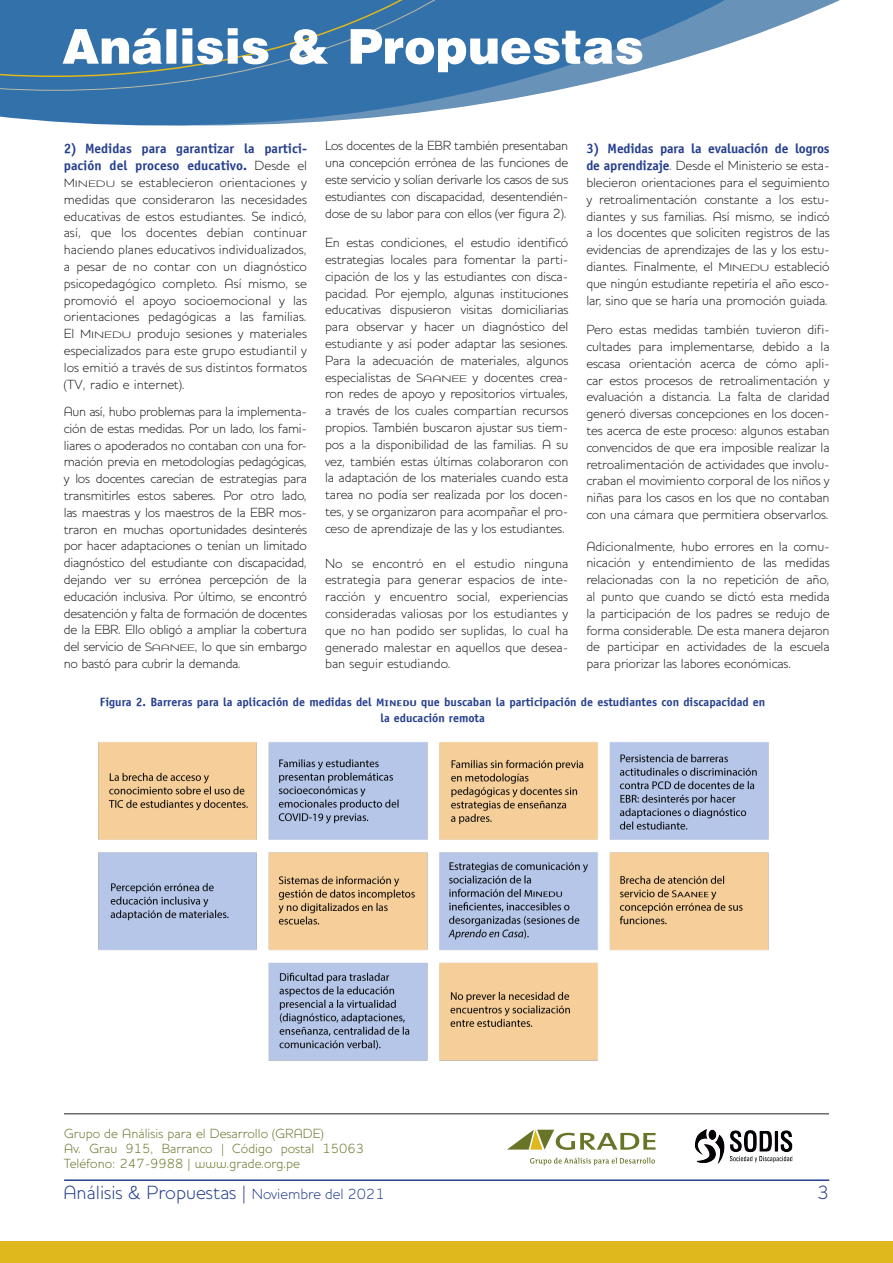
<style>
.page{position:relative;width:893px;height:1263px;background:#fff}
.page>*{position:absolute;margin:0;border:0;box-sizing:border-box;transform-origin:0 0}
.t1{font:300 19.5px "Houschka Pro";color:#253f8e}
.t2{font:300 13.5px/16.8px "Houschka Pro";letter-spacing:-.01em;color:#231f20;text-align:justify}
.t3{font:300 13.5px/15px "Houschka Pro";color:#6a7429}
.t4{font:700 12px/16.5px "Officina Sans";color:#253f8e;text-align:center}
.s1{font-family:"Officina Sans";font-weight:700;color:#253f8e}
.s2{font-size:12.15px}
.s3{font-size:9.45px}
.s4{font-size:10.8px}
.s5{font-size:8.4px}
.s6{font-size:15px}
</style>
<div class="page">
<svg style="left:758px;top:0;width:82px;height:34px"></svg>
<svg style="left:0;top:0;width:758px;height:125px"></svg>
<svg style="left:0;top:0;width:642px;height:91px"></svg>
<hr style="left:64px;top:1179px;width:765px;height:2px;background:#253f8e">
<div style="left:0;top:1242px;width:893px;height:21px;background:#deb81d"></div>
<hr style="left:64px;top:1113px;width:765px;height:1px;background:#231f20">
<img style="left:98px;top:742px;width:671px;height:319px">
<svg style="left:530px;top:1157px;width:125px;height:8px"></svg>
<svg style="left:507px;top:1130px;width:149px;height:20px"></svg>
<img style="left:694px;top:1129px;width:99px;height:35px">
<p class="t2" style="left:64px;top:140px;width:245px"><span class="s1">2) Medidas para garantizar la partici&shy;pación del proceso educativo.</span> Desde el <span class="s2">M</span><span class="s3">INEDU</span> se establecieron orientaciones y medidas que consideraron las necesidades educativas de estos estudiantes. Se indicó, así, que los docentes debían continuar haciendo planes educativos individualizados, a pesar de no contar con un diagnóstico psicopedagógico completo. Así mismo, se promovió el apoyo socioemocional y las orientaciones pedagógicas a las familias.<br>El <span class="s2">M</span><span class="s3">INEDU</span> produjo sesiones y materiales especializados para este grupo estudiantil y los emitió a través de sus distintos formatos (TV, radio e internet).</p>
<p class="t2" style="left:64px;top:403px;width:245px">Aun así, hubo problemas para la implementa&shy;ción de estas medidas. Por un lado, los fami&shy;liares o apoderados no contaban con una for&shy;mación previa en metodologías pedagógicas, y los docentes carecían de estrategias para transmitirles estos saberes. Por otro lado, las maestras y los maestros de la EBR mos&shy;traron en muchas oportunidades desinterés por hacer adaptaciones o tenían un limitado diagnóstico del estudiante con discapacidad, dejando ver su errónea percepción de la educación inclusiva. Por último, se encontró desatención y falta de formación de docentes de la EBR. Ello obligó a ampliar la cobertura del servicio de <span class="s2">S</span><span class="s3">AANEE</span>, lo que sin embargo no bastó para cubrir la demanda.</p>
<p class="t2" style="left:325px;top:137px;width:245px">Los docentes de la EBR también presentaban una concepción errónea de las funciones de este servicio y solían derivarle los casos de sus estudiantes con discapacidad, desentendién&shy;dose de su labor para con ellos (ver figura 2).</p>
<p class="t2" style="left:325px;top:234px;width:245px">En estas condiciones, el estudio identificó estrategias locales para fomentar la parti&shy;cipación de los y las estudiantes con disca&shy;pacidad. Por ejemplo, algunas instituciones educativas dispusieron visitas domiciliarias para observar y hacer un diagnóstico del estudiante y así poder adaptar las sesiones.<br>Para la adecuación de materiales, algunos especialistas de <span class="s2">S</span><span class="s3">AANEE</span> y docentes crea&shy;ron redes de apoyo y repositorios virtuales, a través de los cuales compartían recursos propios. También buscaron ajustar sus tiem&shy;pos a la disponibilidad de las familias. A su vez, también estas últimas colaboraron con la adaptación de los materiales cuando esta tarea no podía ser realizada por los docen&shy;tes, y se organizaron para acompañar el pro&shy;ceso de aprendizaje de las y los estudiantes.</p>
<p class="t2" style="left:325px;top:554px;width:245px">No se encontró en el estudio ninguna estrategia para generar espacios de inte&shy;racción y encuentro social, experiencias consideradas valiosas por los estudiantes y que no han podido ser suplidas, lo cual ha generado malestar en aquellos que desea&shy;ban seguir estudiando.</p>
<p class="t2" style="left:586px;top:140px;width:245px"><span class="s1">3) Medidas para la evaluación de logros de aprendizaje</span>. Desde el Ministerio se esta&shy;blecieron orientaciones para el seguimiento y retroalimentación constante a los estu&shy;diantes y sus familias. Así mismo, se indicó a los docentes que soliciten registros de las evidencias de aprendizajes de las y los estu&shy;diantes. Finalmente, el <span class="s2">M</span><span class="s3">INEDU</span> estableció que ningún estudiante repetiría el año esco&shy;lar, sino que se haría una promoción guiada.</p>
<p class="t2" style="left:586px;top:321px;width:245px">Pero estas medidas también tuvieron difi&shy;cultades para implementarse, debido a la escasa orientación acerca de cómo apli&shy;car estos procesos de retroalimentación y evaluación a distancia. La falta de claridad generó diversas concepciones en los docen&shy;tes acerca de este proceso: algunos estaban convencidos de que era imposible realizar la retroalimentación de actividades que involu&shy;craban el movimiento corporal de los niños y niñas para los casos en los que no contaban con una cámara que permitiera observarlos.</p>
<p class="t2" style="left:586px;top:537px;width:245px">Adicionalmente, hubo errores en la comu&shy;nicación y entendimiento de las medidas relacionadas con la no repetición de año, al punto que cuando se dictó esta medida la participación de los padres se redujo de forma considerable. De esta manera dejaron de participar en actividades de la escuela para priorizar las labores económicas.</p>
<p class="t4" style="left:100px;top:693px;width:667px">Figura 2. Barreras para la aplicación de medidas del <span class="s4">M</span><span class="s5">INEDU</span> que buscaban la participación de estudiantes con discapacidad en la educación remota</p>
<p class="t3" style="left:64px;top:1125px;width:261px">Grupo de Análisis para el Desarrollo (GRADE)</p>
<p class="t3" style="left:64px;top:1140px;width:301px">Av. Grau 915, Barranco | Código postal 15063<br>Teléfono: 247-9988 | www.grade.org.pe</p>
<p class="t1" style="left:63px;top:1180px;width:323px">Análisis &amp; Propuestas | <span class="s6">Noviembre del 2021</span></p>
<p class="t1" style="left:817px;top:1180px;width:13px">3</p>
</div>
